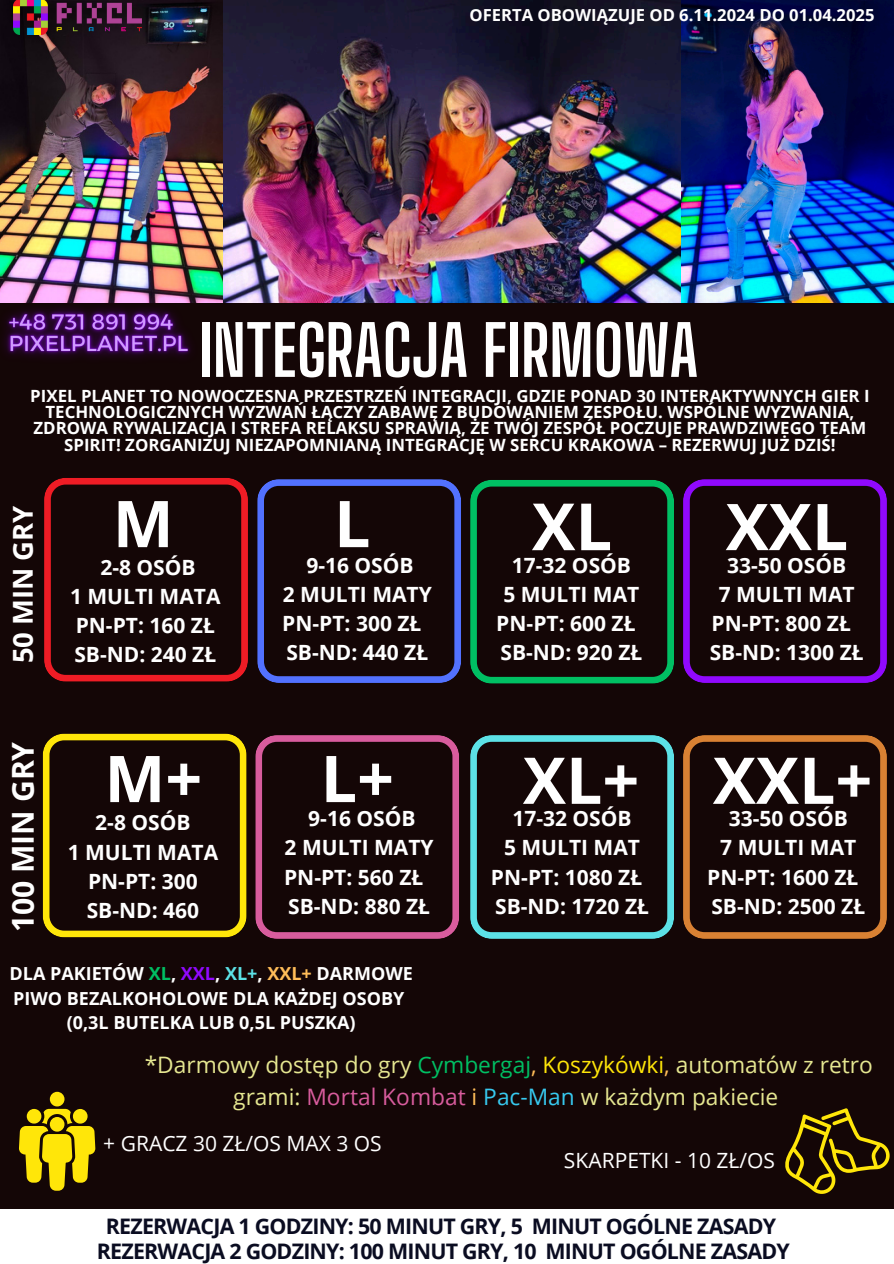
<style>
.page{position:relative;width:894px;height:1264px;background:#fff}
.page>*{position:absolute;margin:0;border:0;box-sizing:border-box;transform-origin:0 0}
.t1{font:700 68.55px "Big Shoulders Display";color:#fff}
.t2{font:700 65.1px "Open Sans";color:#fff}
.t3{font:700 64.5px "Open Sans";color:#fff}
.t4{font:700 30.15px "Open Sans";color:#fff}
.t5{font:700 27.45px "Open Sans";color:#fff}
.t6{font:22.65px/31.5px "Open Sans";color:#e6e791;text-align:center}
.t7{font:700 21.45px "Open Sans";letter-spacing:-.035em;color:#0a0c21}
.t8{font:700 21px/29.2px "Open Sans";color:#fff;text-align:center}
.t9{font:21px "Open Sans";color:#fff}
.t10{font:700 18px/24.8px "Open Sans";color:#fff}
.t11{font:700 16.8px/16.4px "Open Sans";color:#fff;text-align:center}
.t12{font:700 16.65px "Open Sans";color:#fff}
.s1{color:#00bf63}
.s2{color:#9009fe}
.s3{color:#5ce1e6}
.s4{color:#ffbd59}
.s5{color:#ffe609}
.s6{color:#d85c9d}
.s7{color:#37c9ef}
</style>
<div class="page">
<div style="left:0;top:0;width:893px;height:1263px;background:#140606"></div>
<div style="left:0;top:1209px;width:893px;height:54px;background:#fff"></div>
<svg style="left:785px;top:1108px;width:104px;height:85px"></svg>
<svg style="left:19px;top:1091px;width:76px;height:99px"></svg>
<svg style="left:44px;top:478px;width:204px;height:203px"></svg>
<img style="left:215px;top:0;width:466px;height:303px">
<img style="left:0;top:0;width:223px;height:302px">
<img style="left:681px;top:0;width:212px;height:303px">
<img style="left:13px;top:0;width:129px;height:35px">
<img style="left:0;top:282px;width:214px;height:76px">
<svg style="left:470px;top:480px;width:203px;height:203px"></svg>
<svg style="left:683px;top:479px;width:203px;height:204px"></svg>
<svg style="left:683px;top:735px;width:203px;height:203px"></svg>
<svg style="left:255px;top:735px;width:204px;height:203px"></svg>
<svg style="left:470px;top:735px;width:203px;height:203px"></svg>
<svg style="left:257px;top:479px;width:204px;height:204px"></svg>
<svg style="left:43px;top:733px;width:203px;height:204px"></svg>
<p class="t12" style="left:469px;top:3px;width:406px">OFERTA OBOWIĄZUJE OD 6.11.2024 DO 01.04.2025</p>
<p class="t1" style="left:199px;top:309px;width:500px">INTEGRACJA FIRMOWA</p>
<p class="t11" style="left:30px;top:387px;width:840px">PIXEL PLANET TO NOWOCZESNA PRZESTRZEŃ INTEGRACJI, GDZIE PONAD 30 INTERAKTYWNYCH GIER I TECHNOLOGICZNYCH WYZWAŃ ŁĄCZY ZABAWĘ Z BUDOWANIEM ZESPOŁU. WSPÓLNE WYZWANIA, ZDROWA RYWALIZACJA I STREFA RELAKSU SPRAWIĄ, ŻE TWÓJ ZESPÓŁ POCZUJE PRAWDZIWEGO TEAM SPIRIT! ZORGANIZUJ NIEZAPOMNIANĄ INTEGRACJĘ W SERCU KRAKOWA – REZERWUJ JUŻ DZIŚ!</p>
<p class="t5" style="left:3px;top:663px;width:159px;rotate:-90deg">50 MIN GRY</p>
<h3 class="t3" style="left:113px;top:478px;width:62px">M</h3>
<h1 class="t8" style="left:70px;top:552px;width:152px">2-8 OSÓB<br>1 MULTI MATA<br>PN-PT: 160 ZŁ<br>SB-ND: 240 ZŁ</h1>
<p class="t3" style="left:334px;top:478px;width:38px">L</p>
<p class="t8" style="left:282px;top:550px;width:151px">9-16 OSÓB<br>2 MULTI MATY<br>PN-PT: 300 ZŁ<br>SB-ND: 440 ZŁ</p>
<h3 class="t2" style="left:531px;top:480px;width:82px">XL</h3>
<h2 class="t3" style="left:725px;top:481px;width:124px">XXL</h2>
<h1 class="t8" style="left:496px;top:550px;width:147px">17-32 OSÓB<br>5 MULTI MAT<br>PN-PT: 600 ZŁ<br>SB-ND: 920 ZŁ</h1>
<h3 class="t8" style="left:709px;top:550px;width:155px">33-50 OSÓB<br>7 MULTI MAT<br>PN-PT: 800 ZŁ<br>SB-ND: 1300 ZŁ</h3>
<h1 class="t4" style="left:2px;top:932px;width:192px;rotate:-90deg">100 MIN GRY</h1>
<h3 class="t10" style="left:10px;top:960px;width:405px">DLA PAKIETÓW <span class="s1">XL</span>, <span class="s2">XXL</span>, <span class="s3">XL+</span>, <span class="s4">XXL+</span> DARMOWE<br>PIWO BEZALKOHOLOWE DLA KAŻDEJ OSOBY</h3>
<p class="t10" style="left:67px;top:1010px;width:290px">(0,3L BUTELKA LUB 0,5L PUSZKA)</p>
<p class="t3" style="left:104px;top:733px;width:99px">M+</p>
<p class="t3" style="left:320px;top:733px;width:75px">L+</p>
<p class="t3" style="left:522px;top:735px;width:118px">XL+</p>
<p class="t3" style="left:712px;top:735px;width:161px">XXL+</p>
<h3 class="t8" style="left:68px;top:807px;width:152px">2-8 OSÓB<br>1 MULTI MATA<br>PN-PT: 300<br>SB-ND: 460</h3>
<p class="t8" style="left:284px;top:803px;width:151px">9-16 OSÓB<br>2 MULTI MATY<br>PN-PT: 560 ZŁ<br>SB-ND: 880 ZŁ</p>
<h1 class="t8" style="left:491px;top:803px;width:159px">17-32 OSÓB<br>5 MULTI MAT<br>PN-PT: 1080 ZŁ<br>SB-ND: 1720 ZŁ</h1>
<h3 class="t8" style="left:707px;top:803px;width:159px">33-50 OSÓB<br>7 MULTI MAT<br>PN-PT: 1600 ZŁ<br>SB-ND: 2500 ZŁ</h3>
<p class="t6" style="left:145px;top:1048px;width:729px">*Darmowy dostęp do gry <span class="s1">Cymbergaj</span><span class="s4">,</span> <span class="s5">Koszykówki</span><span class="s4">,</span> automatów z retro grami: <span class="s6">Mortal Kombat</span> <span class="s4">i</span> <span class="s7">Pac-Man</span> w każdym pakiecie</p>
<h2 class="t9" style="left:103px;top:1128px;width:280px">+ GRACZ 30 ZŁ/OS MAX 3 OS</h2>
<p class="t9" style="left:564px;top:1145px;width:212px">SKARPETKI - 10 ZŁ/OS</p>
<h1 class="t7" style="left:106px;top:1211px;width:671px">REZERWACJA 1 GODZINY: 50 MINUT GRY, 5 MINUT OGÓLNE ZASADY</h1>
<p class="t7" style="left:97px;top:1235px;width:694px">REZERWACJA 2 GODZINY: 100 MINUT GRY, 10 MINUT OGÓLNE ZASADY</p>
</div>
